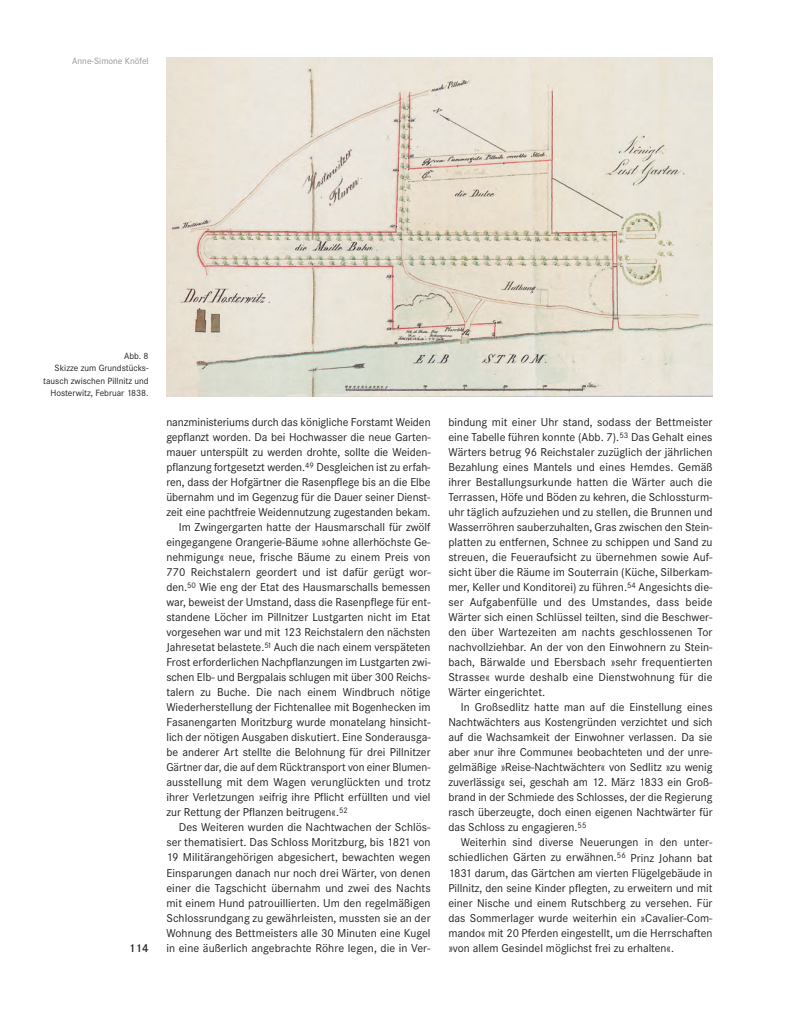
<style>
.page{position:relative;width:798px;height:1028px;background:#fff}
.page>*{position:absolute;margin:0;border:0;box-sizing:border-box;transform-origin:0 0}
.t1{font:11.88px/15px "Corporate S";color:#231f20;text-align:justify}
.t2{font:11.88px "Corporate S Demi 2";color:#231f20}
.t3{font:9.38px/12.5px "Corporate S";color:#231f20;text-align:right}
.t4{font:9.38px "Corporate S";color:#939598}
</style>
<div class="page">
<svg style="left:166px;top:57px;width:547px;height:340px;background:#e2dcce"></svg>
<p class="t4" style="left:72px;top:58px;width:78px">Anne-Simone Knöfel</p>
<p class="t3" style="left:43px;top:350px;width:107px">Abb. 8<br>Skizze zum Grundstücks&shy;tausch zwischen Pillnitz und<br>Hosterwitz, Februar 1838.</p>
<p class="t2" style="left:129px;top:943px;width:21px">114</p>
<p class="t1" style="left:166px;top:416px;width:266px">nanzministeriums durch das königliche Forstamt Weiden</p>
<p class="t1" style="left:166px;top:431px;width:265px">gepflanzt worden. Da bei Hochwasser die neue Garten-</p>
<p class="t1" style="left:166px;top:446px;width:266px">mauer unterspült zu werden drohte, sollte die Weiden-</p>
<p class="t1" style="left:166px;top:461px;width:265px">pflanzung fortgesetzt werden.<sup>49</sup> Desgleichen ist zu erfah-</p>
<p class="t1" style="left:166px;top:476px;width:265px">ren, dass der Hofgärtner die Rasenpflege bis an die Elbe</p>
<p class="t1" style="left:166px;top:491px;width:265px">übernahm und im Gegenzug für die Dauer seiner Dienst-</p>
<p class="t1" style="left:166px;top:506px;width:265px">zeit eine pachtfreie Weidennutzung zugestanden bekam.</p>
<p class="t1" style="left:179px;top:521px;width:253px">Im Zwingergarten hatte der Hausmarschall für zwölf</p>
<p class="t1" style="left:166px;top:536px;width:265px">eingegangene Orangerie-Bäume »ohne allerhöchste Ge-</p>
<p class="t1" style="left:166px;top:551px;width:265px">nehmigung« neue, frische Bäume zu einem Preis von</p>
<p class="t1" style="left:166px;top:566px;width:266px">770 Reichstalern geordert und ist dafür gerügt wor-</p>
<p class="t1" style="left:166px;top:581px;width:265px">den.<sup>50</sup> Wie eng der Etat des Hausmarschalls bemessen</p>
<p class="t1" style="left:166px;top:596px;width:265px">war, beweist der Umstand, dass die Rasenpflege für ent-</p>
<p class="t1" style="left:166px;top:611px;width:265px">standene Löcher im Pillnitzer Lustgarten nicht im Etat</p>
<p class="t1" style="left:166px;top:626px;width:266px">vorgesehen war und mit 123 Reichstalern den nächsten</p>
<p class="t1" style="left:166px;top:641px;width:265px">Jahresetat belastete.<sup>51</sup> Auch die nach einem verspäteten</p>
<p class="t1" style="left:166px;top:656px;width:265px">Frost erforderlichen Nachpflanzungen im Lustgarten zwi-</p>
<p class="t1" style="left:166px;top:671px;width:265px">schen Elb- und Bergpalais schlugen mit über 300 Reichs-</p>
<p class="t1" style="left:166px;top:686px;width:265px">talern zu Buche. Die nach einem Windbruch nötige</p>
<p class="t1" style="left:166px;top:701px;width:265px">Wiederherstellung der Fichtenallee mit Bogenhecken im</p>
<p class="t1" style="left:166px;top:716px;width:265px">Fasanengarten Moritzburg wurde monatelang hinsicht-</p>
<p class="t1" style="left:166px;top:731px;width:265px">lich der nötigen Ausgaben diskutiert. Eine Sonderausga-</p>
<p class="t1" style="left:166px;top:746px;width:265px">be anderer Art stellte die Belohnung für drei Pillnitzer</p>
<p class="t1" style="left:166px;top:761px;width:265px">Gärtner dar, die auf dem Rücktransport von einer Blumen-</p>
<p class="t1" style="left:166px;top:776px;width:265px">ausstellung mit dem Wagen verunglückten und trotz</p>
<p class="t1" style="left:166px;top:791px;width:265px">ihrer Verletzungen »eifrig ihre Pflicht erfüllten und viel</p>
<p class="t1" style="left:166px;top:806px;width:183px">zur Rettung der Pflanzen beitrugen«.<sup>52</sup></p>
<p class="t1" style="left:179px;top:821px;width:253px">Des Weiteren wurden die Nachtwachen der Schlös-</p>
<p class="t1" style="left:166px;top:836px;width:265px">ser thematisiert. Das Schloss Moritzburg, bis 1821 von</p>
<p class="t1" style="left:166px;top:851px;width:265px">19 Militärangehörigen abgesichert, bewachten wegen</p>
<p class="t1" style="left:166px;top:866px;width:265px">Einsparungen danach nur noch drei Wärter, von denen</p>
<p class="t1" style="left:166px;top:881px;width:265px">einer die Tagschicht übernahm und zwei des Nachts</p>
<p class="t1" style="left:166px;top:896px;width:265px">mit einem Hund patrouillierten. Um den regelmäßigen</p>
<p class="t1" style="left:166px;top:911px;width:265px">Schlossrundgang zu gewährleisten, mussten sie an der</p>
<p class="t1" style="left:166px;top:926px;width:265px">Wohnung des Bettmeisters alle 30 Minuten eine Kugel</p>
<p class="t1" style="left:166px;top:941px;width:265px">in eine äußerlich angebrachte Röhre legen, die in Ver-</p>
<p class="t1" style="left:448px;top:416px;width:266px">bindung mit einer Uhr stand, sodass der Bettmeister eine Tabelle führen konnte (Abb. 7).<sup>53</sup> Das Gehalt eines Wärters betrug 96 Reichstaler zuzüglich der jährlichen Bezahlung eines Mantels und eines Hemdes. Gemäß ihrer Bestallungsurkunde hatten die Wärter auch die Terrassen, Höfe und Böden zu kehren, die Schlossturm&shy;uhr täglich aufzuziehen und zu stellen, die Brunnen und Wasserröhren sauberzuhalten, Gras zwischen den Stein&shy;platten zu entfernen, Schnee zu schippen und Sand zu streuen, die Feueraufsicht zu übernehmen sowie Auf&shy;sicht über die Räume im Souterrain (Küche, Silberkam&shy;mer, Keller und Konditorei) zu führen.<sup>54</sup> Angesichts die&shy;ser Aufgabenfülle und des Umstandes, dass beide Wärter sich einen Schlüssel teilten, sind die Beschwer&shy;den über Wartezeiten am nachts geschlossenen Tor nachvollziehbar. An der von den Einwohnern zu Stein&shy;bach, Bärwalde und Ebersbach »sehr frequentierten Strasse« wurde deshalb eine Dienstwohnung für die Wärter eingerichtet.</p>
<p class="t1" style="left:448px;top:701px;width:266px;text-indent:12px">In Großsedlitz hatte man auf die Einstellung eines Nachtwächters aus Kostengründen verzichtet und sich auf die Wachsamkeit der Einwohner verlassen. Da sie aber »nur ihre Commune« beobachteten und der unre&shy;gelmäßige »Reise-Nachtwächter« von Sedlitz »zu wenig zuverlässig« sei, geschah am 12. März 1833 ein Groß&shy;brand in der Schmiede des Schlosses, der die Regierung rasch überzeugte, doch einen eigenen Nachtwärter für das Schloss zu engagieren.<sup>55</sup></p>
<p class="t1" style="left:448px;top:836px;width:265px;text-indent:12px">Weiterhin sind diverse Neuerungen in den unter&shy;schiedlichen Gärten zu erwähnen.<sup>56</sup> Prinz Johann bat 1831 darum, das Gärtchen am vierten Flügelgebäude in Pillnitz, den seine Kinder pflegten, zu erweitern und mit einer Nische und einem Rutschberg zu versehen. Für das Sommerlager wurde weiterhin ein »Cavalier-Com&shy;mando« mit 20 Pferden eingestellt, um die Herrschaften »von allem Gesindel möglichst frei zu erhalten«.</p>
</div>
